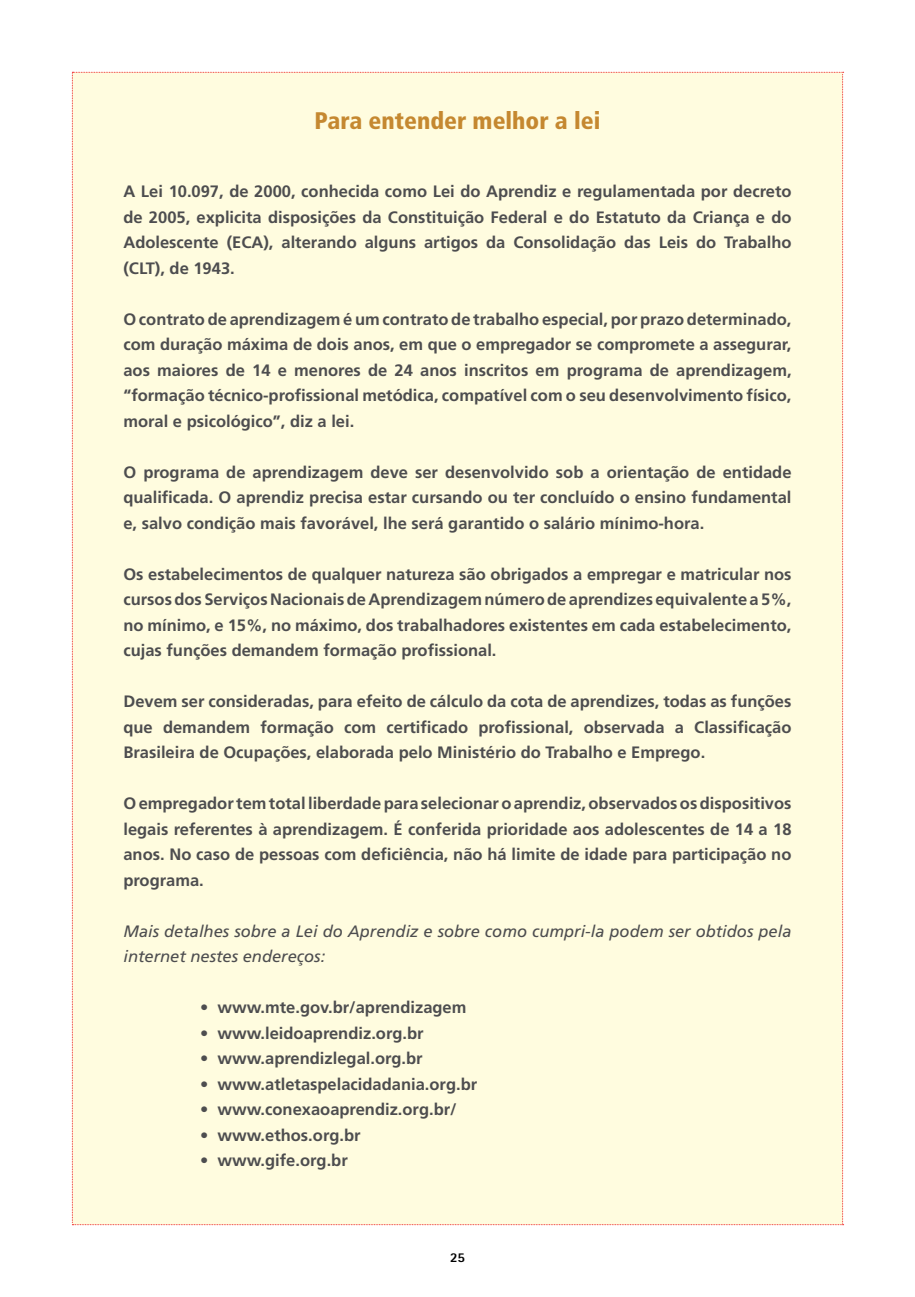
<style>
.page{position:relative;width:915px;height:1297px;background:#fff}
.page>*{position:absolute;margin:0;border:0;box-sizing:border-box;transform-origin:0 0}
.t1{font:900 condensed 24px "Frutiger LT Std";color:#c58830}
.t2{font:700 16.5px/25.5px "Frutiger LT Std";color:#4d4d4f;text-align:justify}
.t3{font:italic 16.5px/25.5px "Frutiger LT Std";color:#4d4d4f}
.t4{font:800 13.5px "Rotis Sans Serif";color:#000}
</style>
<div class="page">
<div style="left:72px;top:72px;width:771px;height:1153px;background:#fffcdf"></div>
<h1 class="t1" style="left:314px;top:106px;width:287px">Para entender melhor a lei</h1>
<p class="t2" style="left:123px;top:179px;width:669px">A Lei 10.097, de 2000, conhecida como Lei do Aprendiz e regulamentada por decreto de 2005, explicita disposições da Constituição Federal e do Estatuto da Criança e do Adolescente (ECA), alterando alguns artigos da Consolidação das Leis do Trabalho (CLT), de 1943.</p>
<p class="t2" style="left:123px;top:306px;width:669px">O contrato de aprendizagem é um contrato de trabalho especial, por prazo determinado, com duração máxima de dois anos, em que o empregador se compromete a assegurar, aos maiores de 14 e menores de 24 anos inscritos em programa de aprendizagem, “formação técnico-profissional metódica, compatível com o seu desenvolvimento físico, moral e psicológico”, diz a lei.</p>
<p class="t2" style="left:123px;top:459px;width:669px">O programa de aprendizagem deve ser desenvolvido sob a orientação de entidade qualificada. O aprendiz precisa estar cursando ou ter concluído o ensino fundamental e, salvo condição mais favorável, lhe será garantido o salário mínimo-hora.</p>
<p class="t2" style="left:123px;top:561px;width:669px">Os estabelecimentos de qualquer natureza são obrigados a empregar e matricular nos cursos dos Serviços Nacionais de Aprendizagem número de aprendizes equivalente a 5%, no mínimo, e 15%, no máximo, dos trabalhadores existentes em cada estabelecimento, cujas funções demandem formação profissional.</p>
<p class="t2" style="left:123px;top:689px;width:669px">Devem ser consideradas, para efeito de cálculo da cota de aprendizes, todas as funções que demandem formação com certificado profissional, observada a Classificação Brasileira de Ocupações, elaborada pelo Ministério do Trabalho e Emprego.</p>
<p class="t2" style="left:123px;top:791px;width:669px">O empregador tem total liberdade para selecionar o aprendiz, observados os dispositivos legais referentes à aprendizagem. É conferida prioridade aos adolescentes de 14 a 18 anos. No caso de pessoas com deficiência, não há limite de idade para participação no programa.</p>
<p class="t3" style="left:123px;top:918px;width:669px">Mais detalhes sobre a Lei do Aprendiz e sobre como cumpri-la podem ser obtidos pela internet nestes endereços:</p>
<p class="t2" style="left:200px;top:995px;width:268px">• www.mte.gov.br/aprendizagem</p>
<p class="t2" style="left:200px;top:1020px;width:225px">• www.leidoaprendiz.org.br</p>
<p class="t2" style="left:200px;top:1046px;width:224px">• www.aprendizlegal.org.br</p>
<p class="t2" style="left:200px;top:1071px;width:278px">• www.atletaspelacidadania.org.br</p>
<p class="t2" style="left:200px;top:1097px;width:258px">• www.conexaoaprendiz.org.br/</p>
<p class="t2" style="left:200px;top:1122px;width:162px">• www.ethos.org.br</p>
<p class="t2" style="left:200px;top:1148px;width:149px">• www.gife.org.br</p>
<p class="t4" style="left:450px;top:1249px;width:16px">25</p>
</div>
